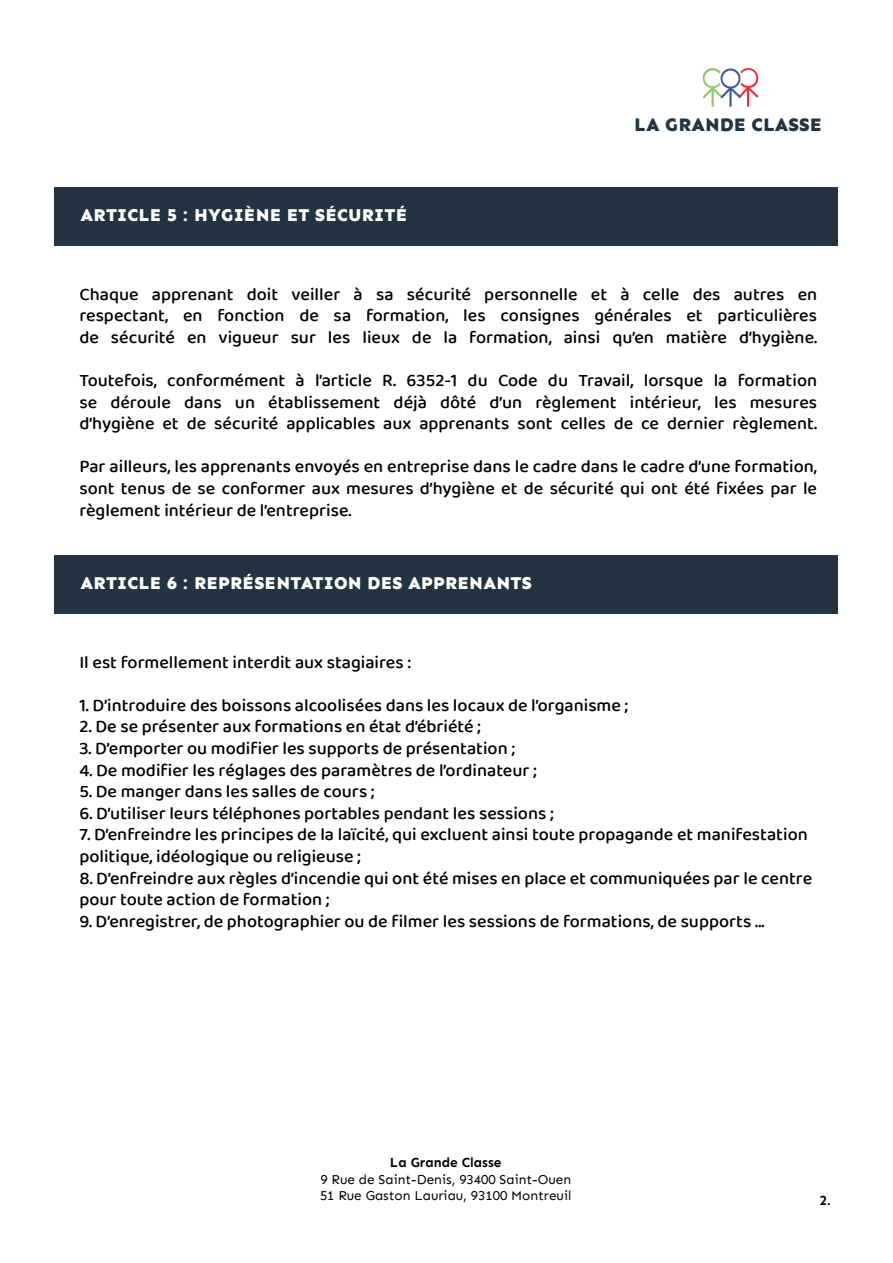
<style>
.page{position:relative;width:893px;height:1263px;background:#fff}
.page>*{position:absolute;margin:0;border:0;box-sizing:border-box;transform-origin:0 0}
.t1{font:800 19.05px "Sen";color:#243442}
.t2{font:500 18px/21.6px "Baloo Chettan 2";color:#000;text-align:justify}
.t3{font:800 18px "Sen";letter-spacing:.01em;color:#fff}
.t4{font:13.5px/16.2px "Sen";color:#000}
.t5{font:700 13.5px "Sen";color:#000}
</style>
<div class="page">
<svg style="left:702px;top:68px;width:57px;height:39px"></svg>
<div style="left:54px;top:187px;width:784px;height:59px;background:#233341"></div>
<div style="left:54px;top:555px;width:784px;height:59px;background:#233341"></div>
<p class="t3" style="left:81px;top:205px;width:328px">ARTICLE 5 : HYGIÈNE ET SÉCURITÉ</p>
<p class="t1" style="left:634px;top:114px;width:189px">LA GRANDE CLASSE</p>
<p class="t2" style="left:79px;top:283px;width:739px">Chaque apprenant doit veiller à sa sécurité personnelle et à celle des autres en respectant, en fonction de sa formation, les consignes générales et particulières de sécurité en vigueur sur les lieux de la formation, ainsi qu’en matière d’hygiène.</p>
<p class="t2" style="left:79px;top:369px;width:739px">Toutefois, conformément à l’article R. 6352-1 du Code du Travail, lorsque la formation se déroule dans un établissement déjà dôté d’un règlement intérieur, les mesures d’hygiène et de sécurité applicables aux apprenants sont celles de ce dernier règlement.</p>
<p class="t2" style="left:79px;top:456px;width:739px">Par ailleurs, les apprenants envoyés en entreprise dans le cadre dans le cadre d’une formation, sont tenus de se conformer aux mesures d’hygiène et de sécurité qui ont été fixées par le règlement intérieur de l’entreprise.</p>
<p class="t3" style="left:81px;top:573px;width:453px">ARTICLE 6 : REPRÉSENTATION DES APPRENANTS</p>
<p class="t2" style="left:79px;top:651px;width:333px">Il est formellement interdit aux stagiaires :</p>
<p class="t2" style="left:79px;top:694px;width:551px">1. D’introduire des boissons alcoolisées dans les locaux de l’organisme ;</p>
<p class="t2" style="left:79px;top:715px;width:403px">2. De se présenter aux formations en état d’ébriété ;</p>
<p class="t2" style="left:79px;top:737px;width:437px">3. D’emporter ou modifier les supports de présentation ;</p>
<p class="t2" style="left:79px;top:759px;width:459px">4. De modifier les réglages des paramètres de l’ordinateur ;</p>
<p class="t2" style="left:79px;top:780px;width:297px">5. De manger dans les salles de cours ;</p>
<p class="t2" style="left:79px;top:802px;width:476px">6. D’utiliser leurs téléphones portables pendant les sessions ;</p>
<p class="t2" style="left:79px;top:823px;width:730px">7. D’enfreindre les principes de la laïcité, qui excluent ainsi toute propagande et manifestation politique, idéologique ou religieuse ;</p>
<p class="t2" style="left:79px;top:867px;width:734px">8. D’enfreindre aux règles d’incendie qui ont été mises en place et communiquées par le centre pour toute action de formation ;</p>
<p class="t2" style="left:79px;top:910px;width:687px">9. D’enregistrer, de photographier ou de filmer les sessions de formations, de supports ...</p>
<p class="t5" style="left:390px;top:1155px;width:113px">La Grande Classe</p>
<p class="t4" style="left:320px;top:1171px;width:253px">9 Rue de Saint-Denis, 93400 Saint-Ouen<br>51 Rue Gaston Lauriau, 93100 Montreuil</p>
<p class="t5" style="left:819px;top:1192px;width:13px">2.</p>
</div>
